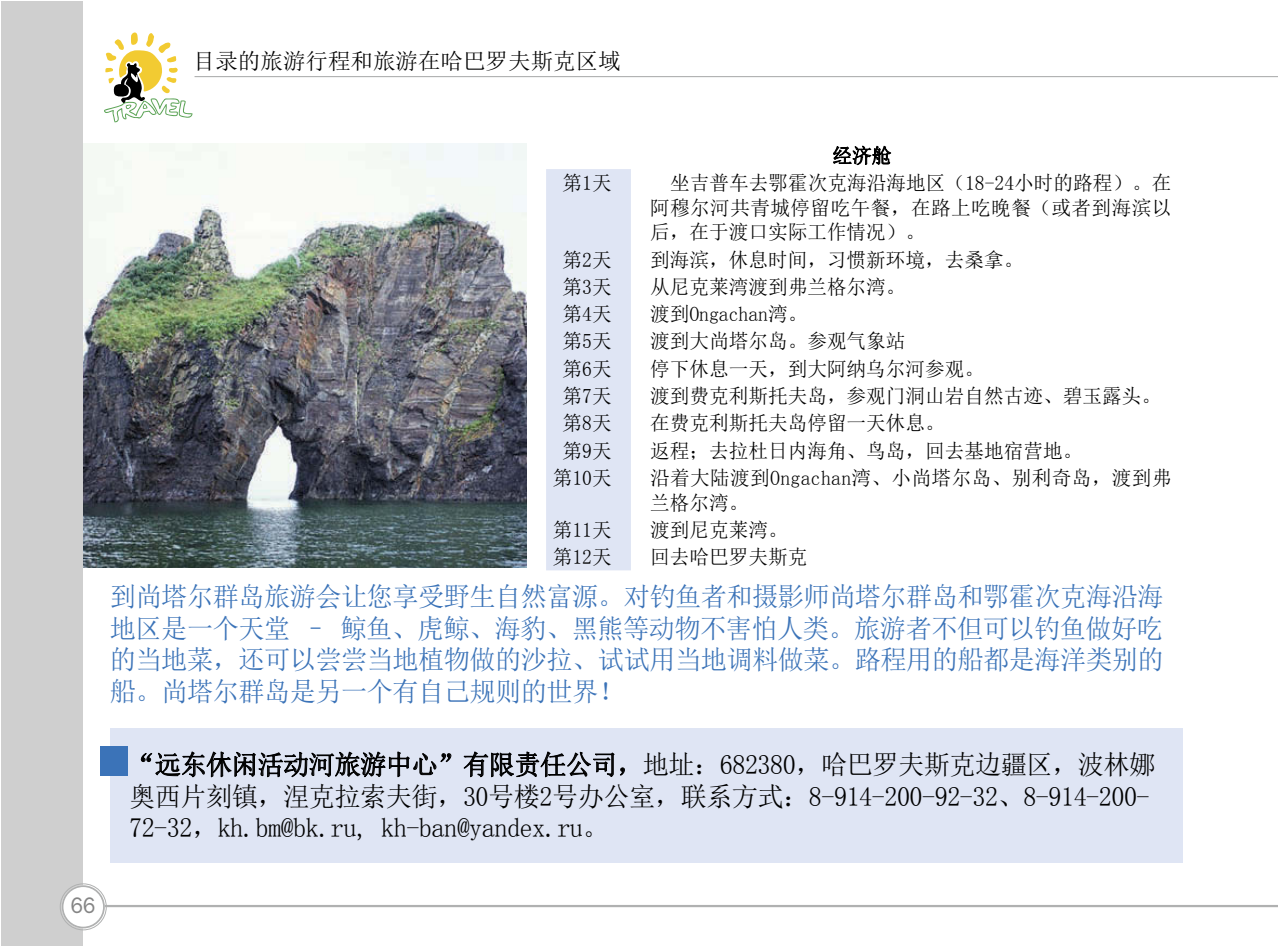
<style>
.page{position:relative;width:1278px;height:949px;background:#fff}
.page>*{position:absolute;margin:0;border:0;box-sizing:border-box;transform-origin:0 0}
.t1{font:27px/31.5px "Sim Sun";letter-spacing:-.02em;color:#3b73b8;text-align:justify}
.t2{font:27px/31.5px "Sim Sun";letter-spacing:-.02em;color:#000}
.t3{font:22.5px "Sim Sun";color:#000}
.t4{font:22.5px "Franklin Gothic Book ITC";color:#858585;scale:.9 1}
.t5{font:20.25px/24.8px "Sim Sun";color:#000;text-align:justify}
.t6{font:20.25px/24.8px "Sim Sun";letter-spacing:.02em;color:#000}
</style>
<div class="page">
<img style="left:83px;top:143px;width:443px;height:424px">
<div style="left:1px;top:1px;width:81px;height:944px;background:#cfcfcf"></div>
<hr style="left:102px;top:904px;width:1175px;height:3px;background:#b0b1b1">
<hr style="left:194px;top:76px;width:1083px;height:1px;background:#b0b1b1">
<div style="left:62px;top:885px;width:43px;height:43px;background:#fff;border-radius:50%"></div>
<div style="left:60px;top:883px;width:46px;height:47px;border:1px solid #b0b1b1;border-radius:50%"></div>
<div style="left:62px;top:885px;width:43px;height:43px;border:2px solid #b0b1b1;border-radius:50%"></div>
<svg style="left:104px;top:32px;width:89px;height:91px"></svg>
<div style="left:546px;top:169px;width:84px;height:401px;background:#dfe5f4"></div>
<svg style="left:833px;top:145px;width:58px;height:21px"></svg>
<div style="left:110px;top:729px;width:1071px;height:133px;background:#dfe5f4"></div>
<svg style="left:140px;top:751px;width:312px;height:27px"></svg>
<svg style="left:463px;top:751px;width:162px;height:27px"></svg>
<div style="left:100px;top:746px;width:27px;height:29px;background:#3b73b8"></div>
<p class="t3" style="left:193px;top:49px;width:429px">目录的旅游行程和旅游在哈巴罗夫斯克区域</p>
<p class="t5" style="left:832px;top:143px;width:60px">经济舱</p>
<p class="t5" style="left:562px;top:170px;width:51px">第1天</p>
<p class="t5" style="left:650px;top:170px;width:523px;text-indent:20px">坐吉普车去鄂霍次克海沿海地区（18-24小时的路程）。在阿穆尔河共青城停留吃午餐，在路上吃晚餐（或者到海滨以后，在于渡口实际工作情况）。</p>
<p class="t5" style="left:562px;top:247px;width:51px">第2天</p>
<p class="t5" style="left:650px;top:247px;width:375px">到海滨，休息时间，习惯新环境，去桑拿。</p>
<p class="t5" style="left:562px;top:274px;width:51px">第3天</p>
<p class="t5" style="left:650px;top:274px;width:257px">从尼克莱湾渡到弗兰格尔湾。</p>
<p class="t5" style="left:562px;top:301px;width:51px">第4天</p>
<p class="t5" style="left:650px;top:301px;width:159px">渡到Ongachan湾。</p>
<p class="t5" style="left:562px;top:329px;width:51px">第5天</p>
<p class="t5" style="left:650px;top:329px;width:257px">渡到大尚塔尔岛。参观气象站</p>
<p class="t5" style="left:562px;top:356px;width:51px">第6天</p>
<p class="t5" style="left:650px;top:356px;width:335px">停下休息一天，到大阿纳乌尔河参观。</p>
<p class="t5" style="left:562px;top:383px;width:51px">第7天</p>
<p class="t5" style="left:650px;top:383px;width:512px">渡到费克利斯托夫岛，参观门洞山岩自然古迹、碧玉露头。</p>
<p class="t5" style="left:562px;top:410px;width:51px">第8天</p>
<p class="t5" style="left:650px;top:410px;width:296px">在费克利斯托夫岛停留一天休息。</p>
<p class="t5" style="left:562px;top:438px;width:51px">第9天</p>
<p class="t5" style="left:650px;top:438px;width:434px">返程；去拉杜日内海角、鸟岛，回去基地宿营地。</p>
<p class="t5" style="left:552px;top:465px;width:60px">第10天</p>
<p class="t6" style="left:650px;top:465px;width:522px">沿着大陆渡到Ongachan湾、小尚塔尔岛、别利奇岛，渡到弗兰格尔湾。</p>
<p class="t5" style="left:552px;top:517px;width:60px">第11天</p>
<p class="t5" style="left:650px;top:517px;width:139px">渡到尼克莱湾。</p>
<p class="t5" style="left:552px;top:544px;width:60px">第12天</p>
<p class="t5" style="left:650px;top:544px;width:159px">回去哈巴罗夫斯克</p>
<h1 class="t1" style="left:110px;top:581px;width:1054px">到尚塔尔群岛旅游会让您享受野生自然富源。对钓鱼者和摄影师尚塔尔群岛和鄂霍次克海沿海地区是一个天堂 – 鲸鱼、虎鲸、海豹、黑熊等动物不害怕人类。旅游者不但可以钓鱼做好吃的当地菜，还可以尝尝当地植物做的沙拉、试试用当地调料做菜。路程用的船都是海洋类别的船。尚塔尔群岛是另一个有自己规则的世界！</h1>
<h1 class="t2" style="left:129px;top:748px;width:1027px">“远东休闲活动河旅游中心”有限责任公司，地址：682380，哈巴罗夫斯克边疆区，波林娜奥西片刻镇，涅克拉索夫街，30号楼2号办公室，联系方式：8-914-200-92-32、8-914-200-<br>72-32，kh.bm@bk.ru, kh-ban@yandex.ru。</h1>
<p class="t4" style="left:71px;top:890px;width:28px">66</p>
</div>
